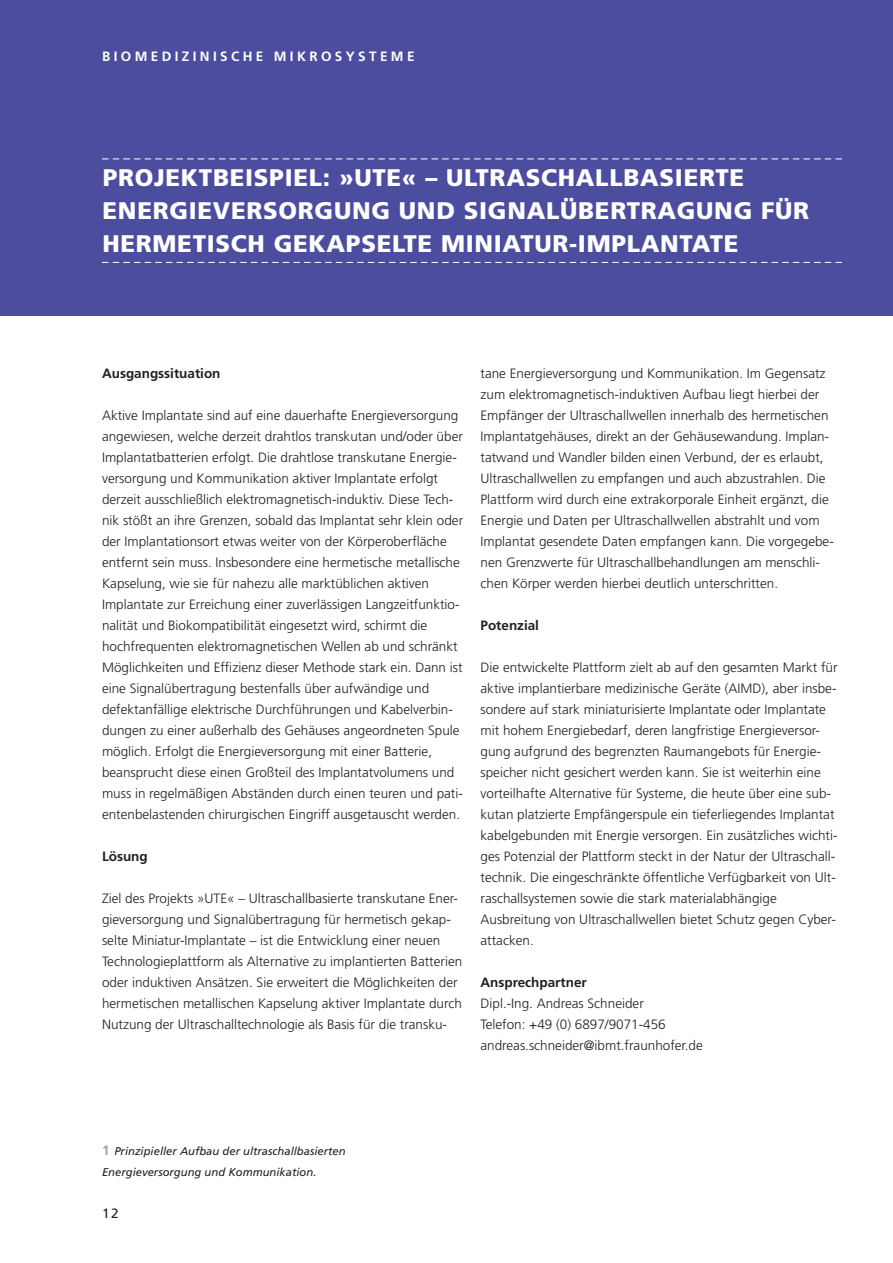
<style>
.page{position:relative;width:893px;height:1263px;background:#fff}
.page>*{position:absolute;margin:0;border:0;box-sizing:border-box;transform-origin:0 0}
.t1{font:900 24px/33px "Frutiger LT Std";letter-spacing:.03em;color:#fff}
.t2{font:300 13.5px/21px "Frutiger LT Std";color:#231f20}
.t3{font:700 13.5px "Frutiger LT Std";color:#231f20}
.t4{font:700 13.5px "Frutiger LT Std";letter-spacing:.25em;color:#fff}
.t5{font:13.5px "Frutiger LT Std";color:#231f20}
.t6{font:italic 11.25px/21px "Frutiger LT Std";color:#231f20}
.s1{font-weight:700;font-style:normal;font-size:13.5px;color:#a0a3a9}
</style>
<div class="page">
<div style="left:0;top:0;width:893px;height:315px;background:#4d4da0"></div>
<svg style="left:102px;top:158px;width:740px;height:1px"></svg>
<svg style="left:102px;top:262px;width:740px;height:1px"></svg>
<p class="t4" style="left:102px;top:49px;width:314px">Bi omedi zi ni sche Mi krosysteme</p>
<h1 class="t1" style="left:103px;top:161px;width:268px">PROJEKTBEISPIEL: »UTE</h1>
<h1 class="t1" style="left:102px;top:161px;width:708px;text-indent:299px">« – ULTRASCHALLBASIERTE<br>ENERGIEVERSORGUNG UND SIGNALÜBERTRAGUNG FÜR<br>HERMETISCH GEKAPSELTE MINIATUR-IMPLANTATE</h1>
<p class="t3" style="left:102px;top:365px;width:120px">Ausgangssituation</p>
<p class="t2" style="left:102px;top:405px;width:363px">Aktive Implantate sind auf eine dauerhafte Energieversorgung angewiesen, welche derzeit drahtlos transkutan und/oder über Implantatbatterien erfolgt. Die drahtlose transkutane Energie&shy;versorgung und Kommunikation aktiver Implantate erfolgt derzeit ausschließlich elektromagnetisch-induktiv. Diese Tech&shy;nik stößt an ihre Grenzen, sobald das Implantat sehr klein oder der Implantationsort etwas weiter von der Körperoberfläche entfernt sein muss. Insbesondere eine hermetische metallische Kapselung, wie sie für nahezu alle marktüblichen aktiven Implantate zur Erreichung einer zuverlässigen Langzeitfunktio&shy;nalität und Biokompatibilität eingesetzt wird, schirmt die hochfrequenten elektromagnetischen Wellen ab und schränkt Möglichkeiten und Effizienz dieser Methode stark ein. Dann ist eine Signalübertragung bestenfalls über aufwändige und defektanfällige elektrische Durchführungen und Kabelverbin&shy;dungen zu einer außerhalb des Gehäuses angeordneten Spule möglich. Erfolgt die Energieversorgung mit einer Batterie, beansprucht diese einen Großteil des Implantatvolumens und muss in regelmäßigen Abständen durch einen teuren und pati&shy;entenbelastenden chirurgischen Eingriff ausgetauscht werden.</p>
<p class="t3" style="left:102px;top:848px;width:47px">Lösung</p>
<p class="t2" style="left:102px;top:888px;width:362px">Ziel des Projekts »UTE« – Ultraschallbasierte transkutane Ener&shy;gieversorgung und Signalübertragung für hermetisch gekap&shy;selte Miniatur-Implantate – ist die Entwicklung einer neuen Technologieplattform als Alternative zu implantierten Batterien oder induktiven Ansätzen. Sie erweitert die Möglichkeiten der hermetischen metallischen Kapselung aktiver Implantate durch Nutzung der Ultraschalltechnologie als Basis für die transku-</p>
<p class="t2" style="left:480px;top:363px;width:355px">tane Energieversorgung und Kommunikation. Im Gegensatz zum elektromagnetisch-induktiven Aufbau liegt hierbei der Empfänger der Ultraschallwellen innerhalb des hermetischen Implantatgehäuses, direkt an der Gehäusewandung. Implan&shy;tatwand und Wandler bilden einen Verbund, der es erlaubt, Ultraschallwellen zu empfangen und auch abzustrahlen. Die Plattform wird durch eine extrakorporale Einheit ergänzt, die Energie und Daten per Ultraschallwellen abstrahlt und vom Implantat gesendete Daten empfangen kann. Die vorgegebe&shy;nen Grenzwerte für Ultraschallbehandlungen am menschli&shy;chen Körper werden hierbei deutlich unterschritten.</p>
<p class="t3" style="left:480px;top:618px;width:60px">Potenzial</p>
<p class="t2" style="left:480px;top:657px;width:359px">Die entwickelte Plattform zielt ab auf den gesamten Markt für aktive implantierbare medizinische Geräte (AIMD), aber insbe&shy;sondere auf stark miniaturisierte Implantate oder Implantate mit hohem Energiebedarf, deren langfristige Energieversor&shy;gung aufgrund des begrenzten Raumangebots für Energie&shy;speicher nicht gesichert werden kann. Sie ist weiterhin eine vorteilhafte Alternative für Systeme, die heute über eine sub&shy;kutan platzierte Empfängerspule ein tieferliegendes Implantat kabelgebunden mit Energie versorgen. Ein zusätzliches wichti&shy;ges Potenzial der Plattform steckt in der Natur der Ultraschall&shy;technik. Die eingeschränkte öffentliche Verfügbarkeit von Ult&shy;raschallsystemen sowie die stark materialabhängige Ausbreitung von Ultraschallwellen bietet Schutz gegen Cyber&shy;attacken.</p>
<p class="t3" style="left:480px;top:975px;width:108px">Ansprechpartner</p>
<p class="t2" style="left:480px;top:993px;width:224px">Dipl.-Ing. Andreas Schneider<br>Telefon: +49 (0) 6897/9071-456 andreas.schneider@ibmt.fraunhofer.de</p>
<p class="t6" style="left:102px;top:1141px;width:245px"><span class="s1">1</span> Prinzipieller Aufbau der ultraschallbasierten<br>Energieversorgung und Kommunikation.</p>
<p class="t5" style="left:102px;top:1205px;width:18px">12</p>
</div>
